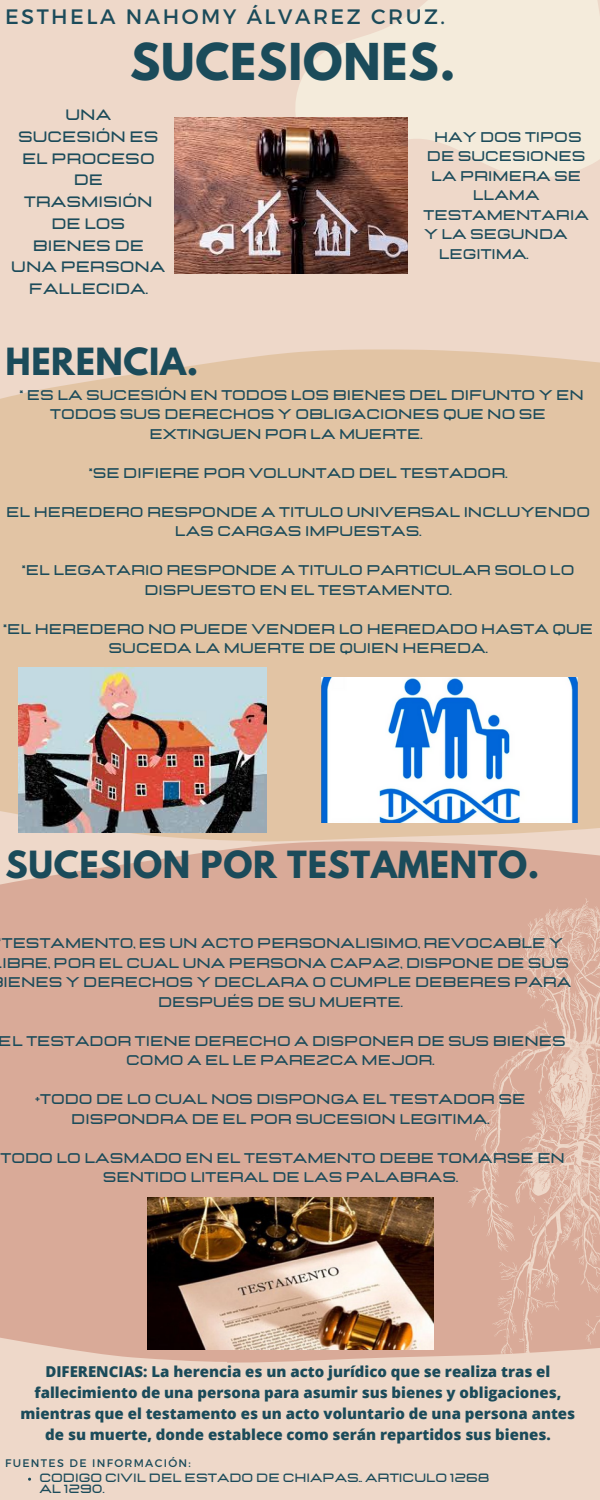
<style>
.page{position:relative;width:600px;height:1500px;background:#eed8c9}
.page>*{position:absolute;margin:0;border:0;box-sizing:border-box;transform-origin:0 0}
.t1{font:700 45px "League Spartan";letter-spacing:.02em;color:#1b4b5a}
.t2{font:700 33.2px "League Spartan";letter-spacing:.02em;color:#1b4b5a}
.t3{font:20.9px "Montserrat";letter-spacing:.12em;color:#1b4b5a}
.t4{font:800 15px/21px "Open Sans";color:#1b4b5a;text-align:center}
.t5{font:700 15px/21.8px "Lastica";color:#1b4b5a;text-align:center}
.t6{font:700 14px/19.5px "Lastica";color:#1b4b5a;text-align:center}
.t7{font:700 12px/11.2px "Lastica";color:#1b4b5a}
.t8{font:11px "Montserrat";letter-spacing:.12em;color:#1b4b5a}
</style>
<div class="page">
<svg style="left:295px;top:0;width:305px;height:274px;fill:#f4ebdb"></svg>
<div style="left:0;top:841px;width:600px;height:522px;background:#d9aa98"></div>
<div style="left:0;top:349px;width:600px;height:492px;background:#e2c4a4"></div>
<svg style="left:467px;top:898px;width:133px;height:465px;background:#ddb3a1"></svg>
<img style="left:175px;top:117px;width:232px;height:157px">
<img style="left:19px;top:667px;width:248px;height:165px">
<img style="left:321px;top:678px;width:258px;height:144px">
<img style="left:148px;top:1197px;width:285px;height:152px">
<p class="t3" style="left:5px;top:3px;width:442px">ESTHELA NAHOMY ÁLVAREZ CRUZ.</p>
<p class="t1" style="left:130px;top:40px;width:327px">SUCESIONES.</p>
<p class="t5" style="left:11px;top:105px;width:156px">UNA<br>SUCESIÓN ES<br>EL PROCESO<br>DE<br>TRASMISIÓN<br>DE LOS<br>BIENES DE<br>UNA PERSONA<br>FALLECIDA.</p>
<p class="t2" style="left:5px;top:345px;width:195px">HERENCIA.</p>
<p class="t6" style="left:434px;top:127px;width:149px">HAY DOS TIPOS</p>
<p class="t6" style="left:427px;top:147px;width:160px">DE SUCESIONES</p>
<p class="t6" style="left:431px;top:166px;width:151px">LA PRIMERA SE</p>
<p class="t6" style="left:473px;top:186px;width:68px">LLAMA</p>
<p class="t6" style="left:424px;top:205px;width:167px">TESTAMENTARIA</p>
<p class="t6" style="left:424px;top:225px;width:145px">Y LA SEGUNDA</p>
<p class="t6" style="left:439px;top:244px;width:91px">LEGITIMA.</p>
<p class="t6" style="left:19px;top:385px;width:566px">* ES LA SUCESIÓN EN TODOS LOS BIENES DEL DIFUNTO Y EN</p>
<p class="t6" style="left:50px;top:405px;width:497px">TODOS SUS DERECHOS Y OBLIGACIONES QUE NO SE</p>
<p class="t6" style="left:150px;top:424px;width:274px">EXTINGUEN POR LA MUERTE.</p>
<p class="t6" style="left:89px;top:463px;width:420px">*SE DIFIERE POR VOLUNTAD DEL TESTADOR.</p>
<p class="t6" style="left:6px;top:502px;width:585px">EL HEREDERO RESPONDE A TITULO UNIVERSAL INCLUYENDO<br>LAS CARGAS IMPUESTAS.</p>
<p class="t6" style="left:22px;top:561px;width:554px">*EL LEGATARIO RESPONDE A TITULO PARTICULAR SOLO LO<br>DISPUESTO EN EL TESTAMENTO.</p>
<p class="t6" style="left:3px;top:619px;width:591px">*EL HEREDERO NO PUEDE VENDER LO HEREDADO HASTA QUE<br>SUCEDA LA MUERTE DE QUIEN HEREDA.</p>
<p class="t2" style="left:5px;top:848px;width:536px">SUCESION POR TESTAMENTO.</p>
<p class="t6" style="left:2px;top:934px;width:563px">TESTAMENTO, ES UN ACTO PERSONALISIMO, REVOCABLE Y</p>
<p class="t6" style="left:2px;top:954px;width:568px">IBRE, POR EL CUAL UNA PERSONA CAPAZ, DISPONE DE SUS</p>
<p class="t6" style="left:3px;top:973px;width:569px">IENES Y DERECHOS Y DECLARA O CUMPLE DEBERES PARA</p>
<p class="t6" style="left:158px;top:993px;width:246px">DESPUÉS DE SU MUERTE.</p>
<p class="t6" style="left:-1px;top:1032px;width:569px">EL TESTADOR TIENE DERECHO A DISPONER DE SUS BIENES<br>COMO A EL LE PAREZCA MEJOR.</p>
<p class="t6" style="left:35px;top:1090px;width:492px">+TODO DE LO CUAL NOS DISPONGA EL TESTADOR SE<br>DISPONDRA DE EL POR SUCESION LEGITIMA.</p>
<p class="t6" style="left:1px;top:1149px;width:566px">TODO LO LASMADO EN EL TESTAMENTO DEBE TOMARSE EN<br>SENTIDO LITERAL DE LAS PALABRAS.</p>
<p class="t4" style="left:21px;top:1360px;width:556px">DIFERENCIAS: La herencia es un acto jurídico que se realiza tras el fallecimiento de una persona para asumir sus bienes y obligaciones, mientras que el testamento es un acto voluntario de una persona antes de su muerte, donde establece como serán repartidos sus bienes.</p>
<p class="t8" style="left:5px;top:1456px;width:187px">FUENTES DE INFORMACIÓN:</p>
<p class="t7" style="left:39px;top:1473px;width:452px">CODIGO CIVIL DEL ESTADO DE CHIAPAS.. ARTICULO 1268<br>AL 1290.</p>
</div>
